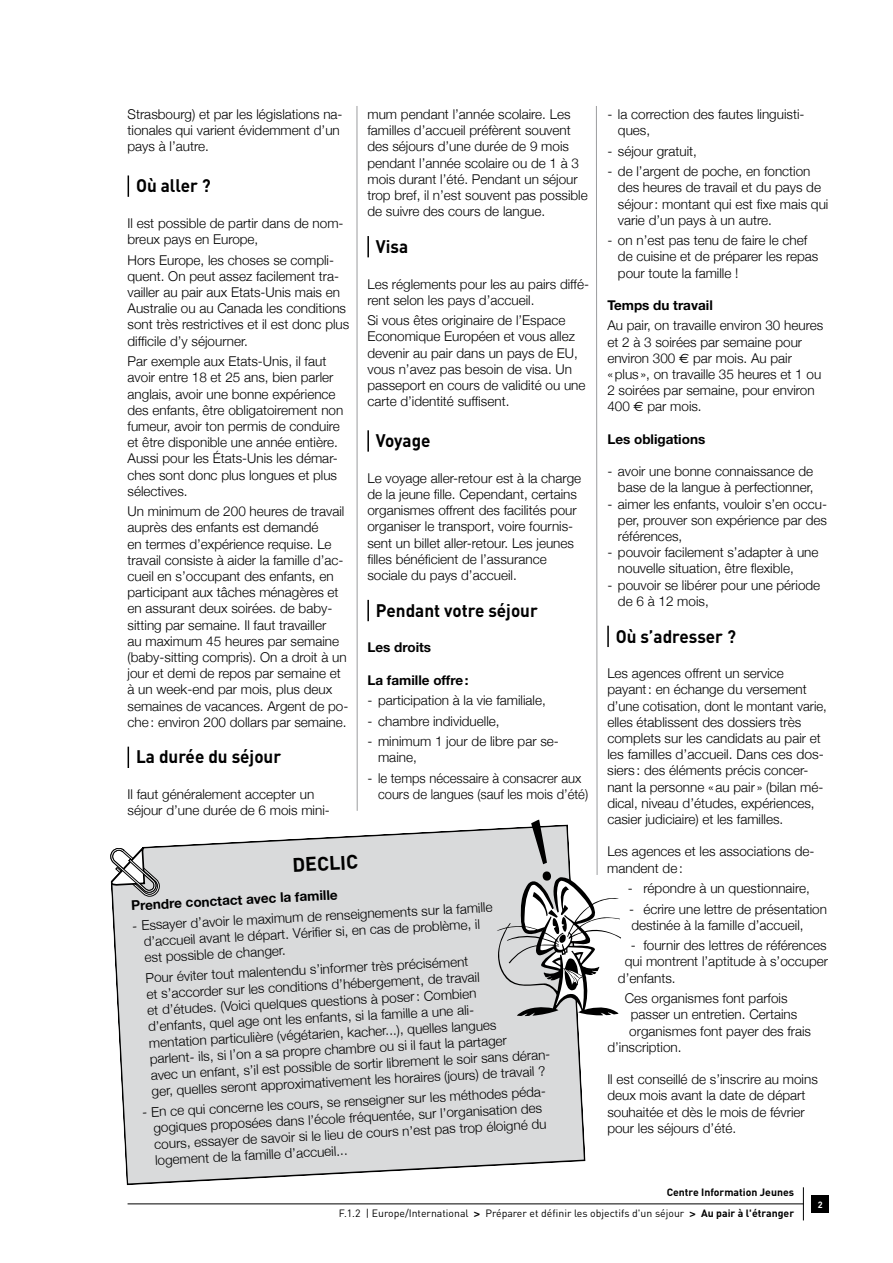
<style>
.page{position:relative;width:893px;height:1263px;background:#fff}
.page>*{position:absolute;margin:0;border:0;box-sizing:border-box;transform-origin:0 0}
.t1{font:700 19.5px "DIN";color:#000}
.t2{font:700 18px "DIN";color:#000;scale:.95 1}
.t3{font:300 13.5px/16.2px "Helvetica Neue";color:#000}
.t4{font:700 13.5px "Helvetica Neue";color:#000}
.t5{font:10.5px/20.9px "DIN";color:#000;text-align:right}
.t6{font:700 9px "DIN";color:#fff}
.s1{font-family:"Euro Sans";font-weight:400}
.s2{font-weight:700}
.s3{font-family:"Helvetica Neue";font-weight:700}
</style>
<div class="page">
<svg style="left:128px;top:175px;width:1px;height:22px"></svg>
<svg style="left:128px;top:747px;width:1px;height:21px"></svg>
<hr style="left:367px;top:236px;width:2px;height:21px;background:#000">
<hr style="left:367px;top:430px;width:2px;height:22px;background:#000">
<hr style="left:367px;top:600px;width:2px;height:21px;background:#000">
<div style="left:811px;top:1195px;width:18px;height:18px;background:#000"></div>
<hr style="left:128px;top:1203px;width:676px;height:1px;background:#000">
<hr style="left:803px;top:1187px;width:1px;height:33px;background:#000">
<hr style="left:357px;top:106px;width:1px;height:705px;background:#9c9d9f">
<svg style="left:111px;top:828px;width:475px;height:357px;background:#d9dadb"></svg>
<svg style="left:110px;top:829px;width:53px;height:68px"></svg>
<svg style="left:496px;top:106px;width:125px;height:910px"></svg>
<p class="t3" style="left:128px;top:106px;width:217px">Strasbourg) et par les législations na&shy;tionales qui varient évidemment d’un pays à l’autre.</p>
<h2 class="t2" style="left:136px;top:174px;width:80px">Où aller ?</h2>
<p class="t3" style="left:128px;top:215px;width:218px">Il est possible de partir dans de nom&shy;breux pays en Europe,</p>
<p class="t3" style="left:128px;top:251px;width:223px">Hors Europe, les choses se compli&shy;quent. On peut assez facilement tra&shy;vailler au pair aux Etats-Unis mais en Australie ou au Canada les conditions sont très restrictives et il est donc plus difficile d’y séjourner.</p>
<p class="t3" style="left:128px;top:353px;width:217px">Par exemple aux Etats-Unis, il faut avoir entre 18 et 25 ans, bien parler anglais, avoir une bonne expérience des enfants, être obligatoirement non fumeur, avoir ton permis de conduire et être disponible une année entière.<br>Aussi pour les États-Unis les démar&shy;ches sont donc plus longues et plus sélectives.</p>
<p class="t3" style="left:128px;top:503px;width:222px">Un minimum de 200 heures de travail auprès des enfants est demandé<br>en termes d’expérience requise. Le travail consiste à aider la famille d’ac&shy;cueil en s’occupant des enfants, en participant aux tâches ménagères et en assurant deux soirées. de baby&shy;sitting par semaine. Il faut travailler<br>au maximum 45 heures par semaine (baby-sitting compris). On a droit à un jour et demi de repos par semaine et à un week-end par mois, plus deux semaines de vacances. Argent de po&shy;che: environ 200 dollars par semaine.</p>
<h2 class="t2" style="left:136px;top:745px;width:154px">La durée du séjour</h2>
<p class="t3" style="left:128px;top:786px;width:204px">Il faut généralement accepter un séjour d’une durée de 6 mois mini-</p>
<p class="t3" style="left:367px;top:106px;width:222px">mum pendant l’année scolaire. Les familles d’accueil préfèrent souvent des séjours d’une durée de 9 mois pendant l’année scolaire ou de 1 à 3 mois durant l’été. Pendant un séjour trop bref, il n’est souvent pas possible de suivre des cours de langue.</p>
<h2 class="t2" style="left:376px;top:235px;width:36px">Visa</h2>
<p class="t3" style="left:367px;top:275px;width:223px">Les réglements pour les au pairs diffé&shy;rent selon les pays d’accueil.</p>
<p class="t3" style="left:367px;top:312px;width:220px">Si vous êtes originaire de l’Espace Economique Européen et vous allez devenir au pair dans un pays de EU, vous n’avez pas besoin de visa. Un passeport en cours de validité ou une carte d’identité suffisent.</p>
<h2 class="t2" style="left:376px;top:429px;width:59px">Voyage</h2>
<p class="t3" style="left:367px;top:470px;width:215px">Le voyage aller-retour est à la charge de la jeune fille. Cependant, certains organismes offrent des facilités pour organiser le transport, voire fournis&shy;sent un billet aller-retour. Les jeunes filles bénéficient de l’assurance sociale du pays d’accueil.</p>
<h2 class="t2" style="left:376px;top:598px;width:172px">Pendant votre séjour</h2>
<p class="t4" style="left:367px;top:639px;width:65px">Les droits</p>
<p class="t4" style="left:367px;top:672px;width:103px">La famille offre:</p>
<p class="t3" style="left:367px;top:692px;width:180px">- participation à la vie familiale,</p>
<p class="t3" style="left:367px;top:712px;width:134px">- chambre individuelle,</p>
<p class="t3" style="left:378px;top:733px;width:182px;text-indent:-11px">- minimum 1 jour de libre par se&shy;maine,</p>
<p class="t3" style="left:378px;top:770px;width:212px;text-indent:-11px">- le temps nécessaire à consacrer aux cours de langues (sauf les mois d’été)</p>
<h1 class="t1" style="left:292px;top:852px;width:67px;rotate:-3deg">DECLIC</h1>
<p class="t4" style="left:131px;top:897px;width:208px;rotate:-3deg">Prendre conctact avec la famille</p>
<p class="t3" style="left:142px;top:917px;width:352px;text-indent:-11px;rotate:-3deg">- Essayer d’avoir le maximum de renseignements sur la famille d’accueil avant le départ. Vérifi er si, en cas de problème, il est possible de changer.</p>
<p class="t3" style="left:145px;top:970px;width:403px;rotate:-3deg">Pour éviter tout malentendu s’informer très précisément<br>et s’accorder sur les conditions d’hébergement, de travail<br>et d’études. (Voici quelques questions à poser: Combien<br>d’enfants, quel age ont les enfants, si la famille a une ali-<br>mentation particulière (végétarien, kacher...), quelles langues<br>parlent- ils, si l’on a sa propre chambre ou si il faut la partager<br>avec un enfant, s’il est possible de sortir librement le soir sans déran&shy;ger, quelles seront approximativement les horaires (jours) de travail ?</p>
<p class="t3" style="left:152px;top:1103px;width:397px;text-indent:-11px;rotate:-3deg">- En ce qui concerne les cours, se renseigner sur les méthodes péda&shy;gogiques proposées dans l’école fréquentée, sur l’organisation des cours, essayer de savoir si le lieu de cours n’est pas trop éloigné du logement de la famille d’accueil...</p>
<p class="t3" style="left:618px;top:106px;width:188px;text-indent:-11px">- la correction des fautes linguisti&shy;ques,</p>
<p class="t3" style="left:607px;top:142px;width:91px">- séjour gratuit,</p>
<p class="t3" style="left:618px;top:163px;width:212px;text-indent:-11px">- de l’argent de poche, en fonction des heures de travail et du pays de séjour: montant qui est fixe mais qui varie d’un pays à un autre.</p>
<p class="t3" style="left:618px;top:232px;width:202px;text-indent:-11px">- on n’est pas tenu de faire le chef de cuisine et de préparer les repas pour toute la famille !</p>
<p class="t4" style="left:607px;top:297px;width:107px">Temps du travail</p>
<p class="t3" style="left:607px;top:317px;width:217px">Au pair, on travaille environ 30 heures et 2 à 3 soirées par semaine pour environ 300 <span class="s1">€</span> par mois. Au pair «plus », on travaille 35 heures et 1 ou<br>2 soirées par semaine, pour environ<br>400 <span class="s1">€</span> par mois.</p>
<p class="t4" style="left:607px;top:431px;width:99px">Les obligations</p>
<p class="t3" style="left:607px;top:463px;width:208px;text-align:right">- avoir une bonne connaissance de base de la langue à perfectionner,</p>
<p class="t3" style="left:618px;top:495px;width:211px;text-align:justify;text-indent:-11px">- aimer les enfants, vouloir s’en occu&shy;per, prouver son expérience par des références,</p>
<p class="t3" style="left:618px;top:544px;width:202px;text-indent:-11px">- pouvoir facilement s’adapter à une nouvelle situation, être flexible,</p>
<p class="t3" style="left:618px;top:576px;width:204px;text-indent:-11px">- pouvoir se libérer pour une période de 6 à 12 mois,</p>
<h2 class="t2" style="left:616px;top:624px;width:128px">Où s’adresser ?</h2>
<p class="t3" style="left:607px;top:665px;width:221px">Les agences offrent un service payant: en échange du versement d’une cotisation, dont le montant varie, elles établissent des dossiers très complets sur les candidats au pair et les familles d’accueil. Dans ces dos&shy;siers : des éléments précis concer&shy;nant la personne «au pair » (bilan mé&shy;dical, niveau d’études, expériences, casier judiciaire) et les familles.</p>
<p class="t3" style="left:607px;top:843px;width:209px">Les agences et les associations de&shy;mandent de:</p>
<p class="t3" style="left:628px;top:880px;width:184px">- répondre à un questionnaire,</p>
<p class="t3" style="left:629px;top:900px;width:199px">- écrire une lettre de présentation destinée à la famille d’accueil,</p>
<p class="t3" style="left:631px;top:937px;width:197px">- fournir des lettres de références</p>
<p class="t3" style="left:625px;top:953px;width:205px">qui montrent l’aptitude à s’occuper</p>
<p class="t3" style="left:618px;top:969px;width:59px">d’enfants.</p>
<p class="t3" style="left:625px;top:990px;width:164px">Ces organismes font parfois</p>
<p class="t3" style="left:631px;top:1006px;width:168px">passer un entretien. Certains</p>
<p class="t3" style="left:629px;top:1022px;width:183px">organismes font payer des frais</p>
<p class="t3" style="left:607px;top:1038px;width:76px">d’inscription.</p>
<p class="t3" style="left:607px;top:1071px;width:212px">Il est conseillé de s’inscrire au moins deux mois avant la date de départ souhaitée et dès le mois de février pour les séjours d’été.</p>
<p class="t5" style="left:339px;top:1182px;width:457px"><span class="s2">Centre Information Jeunes<br></span>F.1.2 | Europe/International <span class="s3">&gt;</span> Préparer et définir les objectifs d'un séjour <span class="s3">&gt;</span> <span class="s2">Au pair à l'étranger</span></p>
<p class="t6" style="left:818px;top:1198px;width:6px">2</p>
</div>
